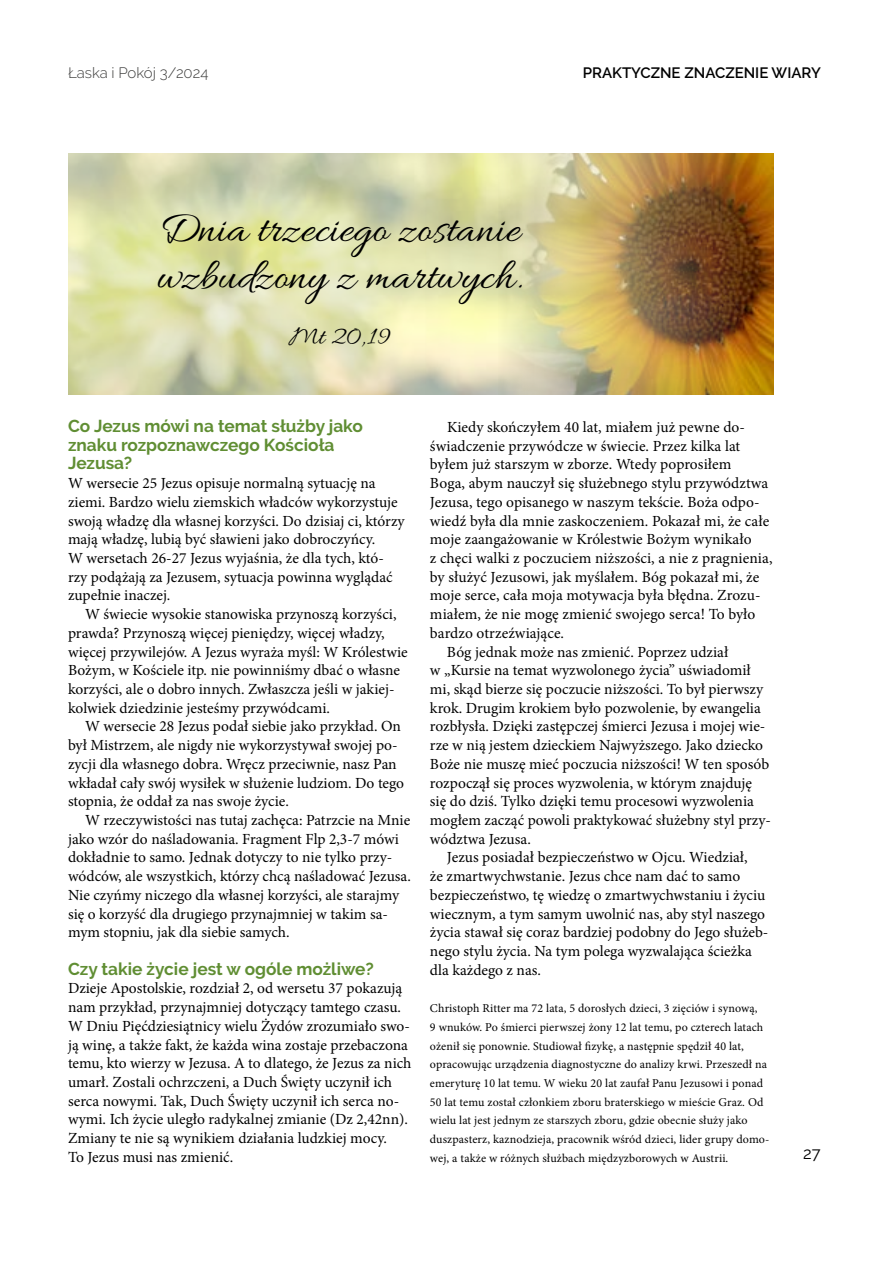
<style>
.page{position:relative;width:893px;height:1263px;background:#fff}
.page>*{position:absolute;margin:0;border:0;box-sizing:border-box;transform-origin:0 0}
.t1{font:45px/46.5px "Allura";color:#000}
.t2{font:27px "Allura";color:#000}
.t3{font:700 17.25px/18.8px "Raleway";color:#608e33}
.t4{font:16.5px "Raleway";color:#000}
.t5{font:15.45px/18.8px "Minion Pro";color:#000}
.t6{font:600 15px "Raleway";color:#000}
.t7{font:300 15px "Raleway";color:#3c3c3b}
.t8{font:12px/18.8px "Minion Pro";letter-spacing:.01em;color:#000}
</style>
<div class="page">
<img style="left:425px;top:153px;width:349px;height:242px">
<p class="t7" style="left:68px;top:64px;width:142px">Łaska i Pokój 3/2024</p>
<h1 class="t1" style="left:157px;top:209px;width:368px">Dnia trzeciego zostanie wzbudzony z martwych.</h1>
<h2 class="t2" style="left:289px;top:321px;width:103px">Mt 20,19</h2>
<p class="t6" style="left:583px;top:64px;width:240px">PRAKTYCZNE ZNACZENIE WIARY</p>
<p class="t3" style="left:68px;top:417px;width:296px">Co Jezus mówi na temat służby jako znaku rozpoznawczego Kościoła<br>Jezusa?</p>
<p class="t5" style="left:68px;top:474px;width:338px">W wersecie 25 Jezus opisuje normalną sytuację na ziemi. Bardzo wielu ziemskich władców wykorzystuje swoją władzę dla własnej korzyści. Do dzisiaj ci, którzy mają władzę, lubią być sławieni jako dobroczyńcy.<br>W wersetach 26-27 Jezus wyjaśnia, że dla tych, któ&shy;rzy podążają za Jezusem, sytuacja powinna wyglądać zupełnie inaczej.</p>
<p class="t5" style="left:68px;top:605px;width:341px;text-indent:17px">W świecie wysokie stanowiska przynoszą korzyści, prawda? Przynoszą więcej pieniędzy, więcej władzy, więcej przywilejów. A Jezus wyraża myśl: W Królestwie Bożym, w Kościele itp. nie powinniśmy dbać o własne korzyści, ale o dobro innych. Zwłaszcza jeśli w jakiej&shy;kolwiek dziedzinie jesteśmy przywódcami.</p>
<p class="t5" style="left:68px;top:717px;width:338px;text-indent:17px">W wersecie 28 Jezus podał siebie jako przykład. On był Mistrzem, ale nigdy nie wykorzystywał swojej po&shy;zycji dla własnego dobra. Wręcz przeciwnie, nasz Pan wkładał cały swój wysiłek w służenie ludziom. Do tego stopnia, że oddał za nas swoje życie.</p>
<p class="t5" style="left:68px;top:811px;width:344px;text-indent:17px">W rzeczywistości nas tutaj zachęca: Patrzcie na Mnie jako wzór do naśladowania. Fragment Flp 2,3-7 mówi dokładnie to samo. Jednak dotyczy to nie tylko przy&shy;wódców, ale wszystkich, którzy chcą naśladować Jezusa.<br>Nie czyńmy niczego dla własnej korzyści, ale starajmy się o korzyść dla drugiego przynajmniej w takim sa&shy;mym stopniu, jak dla siebie samych.</p>
<p class="t3" style="left:68px;top:959px;width:307px">Czy takie życie jest w ogóle możliwe?</p>
<p class="t5" style="left:68px;top:979px;width:345px">Dzieje Apostolskie, rozdział 2, od wersetu 37 pokazują nam przykład, przynajmniej dotyczący tamtego czasu.<br>W Dniu Pięćdziesiątnicy wielu Żydów zrozumiało swo&shy;ją winę, a także fakt, że każda wina zostaje przebaczona temu, kto wierzy w Jezusa. A to dlatego, że Jezus za nich umarł. Zostali ochrzczeni, a Duch Święty uczynił ich serca nowymi. Tak, Duch Święty uczynił ich serca no&shy;wymi. Ich życie uległo radykalnej zmianie (Dz 2,42nn).<br>Zmiany te nie są wynikiem działania ludzkiej mocy.<br>To Jezus musi nas zmienić.</p>
<p class="t5" style="left:447px;top:418px;width:300px">Kiedy skończyłem 40 lat, miałem już pewne do-</p>
<p class="t5" style="left:430px;top:436px;width:312px">świadczenie przywódcze w świecie. Przez kilka lat</p>
<p class="t5" style="left:430px;top:455px;width:303px">byłem już starszym w zborze. Wtedy poprosiłem</p>
<p class="t5" style="left:430px;top:474px;width:340px">Boga, abym nauczył się służebnego stylu przywództwa</p>
<p class="t5" style="left:430px;top:493px;width:331px">Jezusa, tego opisanego w naszym tekście. Boża odpo-</p>
<p class="t5" style="left:430px;top:511px;width:341px">wiedź była dla mnie zaskoczeniem. Pokazał mi, że całe</p>
<p class="t5" style="left:430px;top:530px;width:323px">moje zaangażowanie w Królestwie Bożym wynikało</p>
<p class="t5" style="left:430px;top:549px;width:344px">z chęci walki z poczuciem niższości, a nie z pragnienia,</p>
<p class="t5" style="left:430px;top:567px;width:331px">by służyć Jezusowi, jak myślałem. Bóg pokazał mi, że</p>
<p class="t5" style="left:430px;top:586px;width:332px">moje serce, cała moja motywacja była błędna. Zrozu-</p>
<p class="t5" style="left:430px;top:605px;width:327px">miałem, że nie mogę zmienić swojego serca! To było</p>
<p class="t5" style="left:430px;top:624px;width:136px">bardzo otrzeźwiające.</p>
<p class="t5" style="left:447px;top:642px;width:283px">Bóg jednak może nas zmienić. Poprzez udział</p>
<p class="t5" style="left:430px;top:661px;width:322px">w „Kursie na temat wyzwolonego życia” uświadomił</p>
<p class="t5" style="left:430px;top:680px;width:335px">mi, skąd bierze się poczucie niższości. To był pierwszy</p>
<p class="t5" style="left:430px;top:698px;width:332px">krok. Drugim krokiem było pozwolenie, by ewangelia</p>
<p class="t5" style="left:430px;top:717px;width:337px">rozbłysła. Dzięki zastępczej śmierci Jezusa i mojej wie-</p>
<p class="t5" style="left:430px;top:736px;width:335px">rze w nią jestem dzieckiem Najwyższego. Jako dziecko</p>
<p class="t5" style="left:430px;top:755px;width:341px">Boże nie muszę mieć poczucia niższości! W ten sposób</p>
<p class="t5" style="left:430px;top:773px;width:324px">rozpoczął się proces wyzwolenia, w którym znajduję</p>
<p class="t5" style="left:430px;top:792px;width:326px">się do dziś. Tylko dzięki temu procesowi wyzwolenia</p>
<p class="t5" style="left:430px;top:811px;width:343px">mogłem zacząć powoli praktykować służebny styl przy-</p>
<p class="t5" style="left:430px;top:829px;width:102px">wództwa Jezusa.</p>
<p class="t5" style="left:447px;top:848px;width:302px">Jezus posiadał bezpieczeństwo w Ojcu. Wiedział,</p>
<p class="t5" style="left:430px;top:867px;width:312px">że zmartwychwstanie. Jezus chce nam dać to samo</p>
<p class="t5" style="left:430px;top:885px;width:337px">bezpieczeństwo, tę wiedzę o zmartwychwstaniu i życiu</p>
<p class="t5" style="left:430px;top:904px;width:337px">wiecznym, a tym samym uwolnić nas, aby styl naszego</p>
<p class="t5" style="left:430px;top:923px;width:340px">życia stawał się coraz bardziej podobny do Jego służeb-</p>
<p class="t5" style="left:430px;top:942px;width:323px">nego stylu życia. Na tym polega wyzwalająca ścieżka</p>
<p class="t5" style="left:430px;top:960px;width:112px">dla każdego z nas.</p>
<p class="t8" style="left:430px;top:999px;width:341px">Christoph Ritter ma 72 lata, 5 dorosłych dzieci, 3 zięciów i synową,<br>9 wnuków. Po śmierci pierwszej żony 12 lat temu, po czterech latach ożenił się ponownie. Studiował fizykę, a następnie spędził 40 lat, opracowując urządzenia diagnostyczne do analizy krwi. Przeszedł na emeryturę 10 lat temu. W wieku 20 lat zaufał Panu Jezusowi i ponad 50 lat temu został członkiem zboru braterskiego w mieście Graz. Od wielu lat jest jednym ze starszych zboru, gdzie obecnie służy jako duszpasterz, kaznodzieja, pracownik wśród dzieci, lider grupy domo&shy;wej, a także w różnych służbach międzyzborowych w Austrii.</p>
<p class="t4" style="left:803px;top:1144px;width:19px">27</p>
</div>
